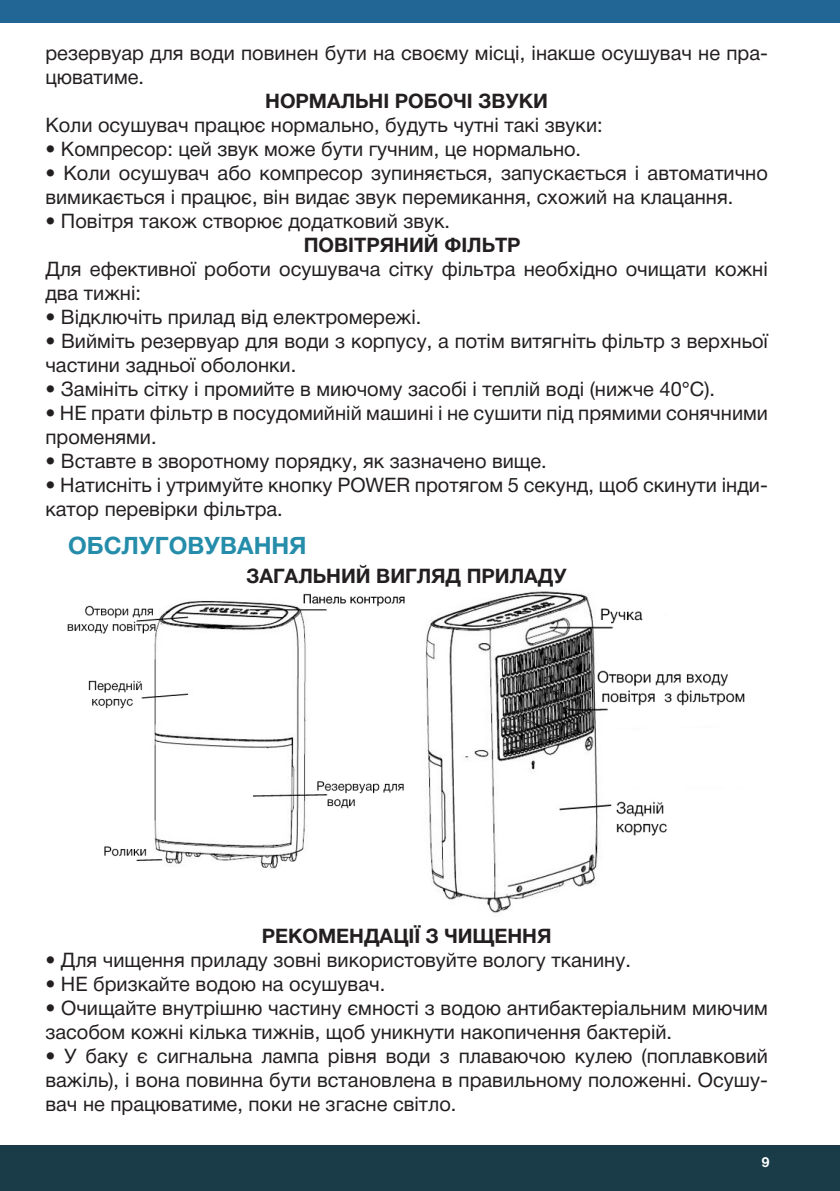
<style>
.page{position:relative;width:840px;height:1191px;background:#fff}
.page>*{position:absolute;margin:0;border:0;box-sizing:border-box;transform-origin:0 0}
.титул{font:700 24px "Helvetica Neue Cyr";color:#258daa}
.t1{font:20px/24px "Helvetica Neue Cyr";color:#231f20}
.Стиль_абзаца_1{font:700 20px "Helvetica Neue Cyr";color:#231f20}
.t2{font:700 14px "Helvetica Neue Cyr";color:#fff}
.s1{font-weight:100}
</style>
<div class="page">
<img style="left:67px;top:593px;width:338px;height:276px">
<img style="left:425px;top:591px;width:320px;height:322px">
<div style="left:0;top:0;width:839px;height:23px;background:#226695"></div>
<div style="left:0;top:1145px;width:839px;height:46px;background:#1a3c49"></div>
<p class="t1" style="left:45px;top:41px;width:723px">резервуар для води повинен бути на своєму місці, інакше осушувач не пра&shy;цюватиме.</p>
<p class="Стиль_абзаца_1" style="left:265px;top:90px;width:284px">НОРМАЛЬНІ РОБОЧІ ЗВУКИ</p>
<p class="t1" style="left:45px;top:113px;width:558px">Коли осушувач працює нормально, будуть чутні такі звуки:</p>
<p class="t1" style="left:45px;top:137px;width:537px">• Компресор: цей звук може бути гучним, це нормально.</p>
<p class="t1" style="left:45px;top:161px;width:723px">• Коли осушувач або компресор зупиняється, запускається і автоматично вимикається і працює, він видає звук перемикання, схожий на клацання.</p>
<p class="t1" style="left:45px;top:209px;width:406px">• Повітря також створює додатковий звук.</p>
<p class="Стиль_абзаца_1" style="left:303px;top:234px;width:218px">ПОВІТРЯНИЙ ФІЛЬТР</p>
<p class="t1" style="left:45px;top:257px;width:723px">Для ефективної роботи осушувача сітку фільтра необхідно очищати кожні два тижні:</p>
<p class="t1" style="left:45px;top:305px;width:377px">• Відключіть прилад від електромережі.</p>
<p class="t1" style="left:45px;top:329px;width:723px">• Вийміть резервуар для води з корпусу, а потім витягніть фільтр з верхньої частини задньої оболонки.</p>
<p class="t1" style="left:45px;top:377px;width:670px">• Замініть сітку і промийте в миючому засобі і теплій воді (нижче 40°С).</p>
<p class="t1" style="left:45px;top:401px;width:723px">• НЕ прати фільтр в посудомийній машині і не сушити під прямими сонячними променями.</p>
<p class="t1" style="left:45px;top:449px;width:502px">• Вставте в зворотному порядку, як зазначено вище.</p>
<p class="t1" style="left:45px;top:473px;width:723px">• Натисніть і утримуйте кнопку POWER протягом 5 секунд, щоб скинути інди&shy;катор перевірки фільтра.</p>
<p class="титул" style="left:68px;top:532px;width:240px">ОБСЛУГОВУВАННЯ</p>
<p class="Стиль_абзаца_1" style="left:246px;top:565px;width:322px">ЗАГАЛЬНИЙ ВИГЛЯД ПРИЛАДУ</p>
<p class="Стиль_абзаца_1" style="left:261px;top:925px;width:291px">РЕКОМЕНДАЦІЇ З ЧИЩЕННЯ</p>
<p class="t1" style="left:45px;top:948px;width:586px"><span class="s1">•</span> Для чищення приладу зовні використовуйте вологу тканину.</p>
<p class="t1" style="left:45px;top:972px;width:341px">• НЕ бризкайте водою на осушувач.</p>
<p class="t1" style="left:45px;top:996px;width:723px">• Очищайте внутрішню частину ємності з водою антибактеріальним миючим засобом кожні кілька тижнів, щоб уникнути накопичення бактерій.</p>
<p class="t1" style="left:45px;top:1044px;width:723px;text-align:justify">• У баку є сигнальна лампа рівня води з плаваючою кулею (поплавковий важіль), і вона повинна бути встановлена в правильному положенні. Осушу&shy;вач не працюватиме, поки не згасне світло.</p>
<p class="t2" style="left:761px;top:1154px;width:9px">9</p>
</div>
